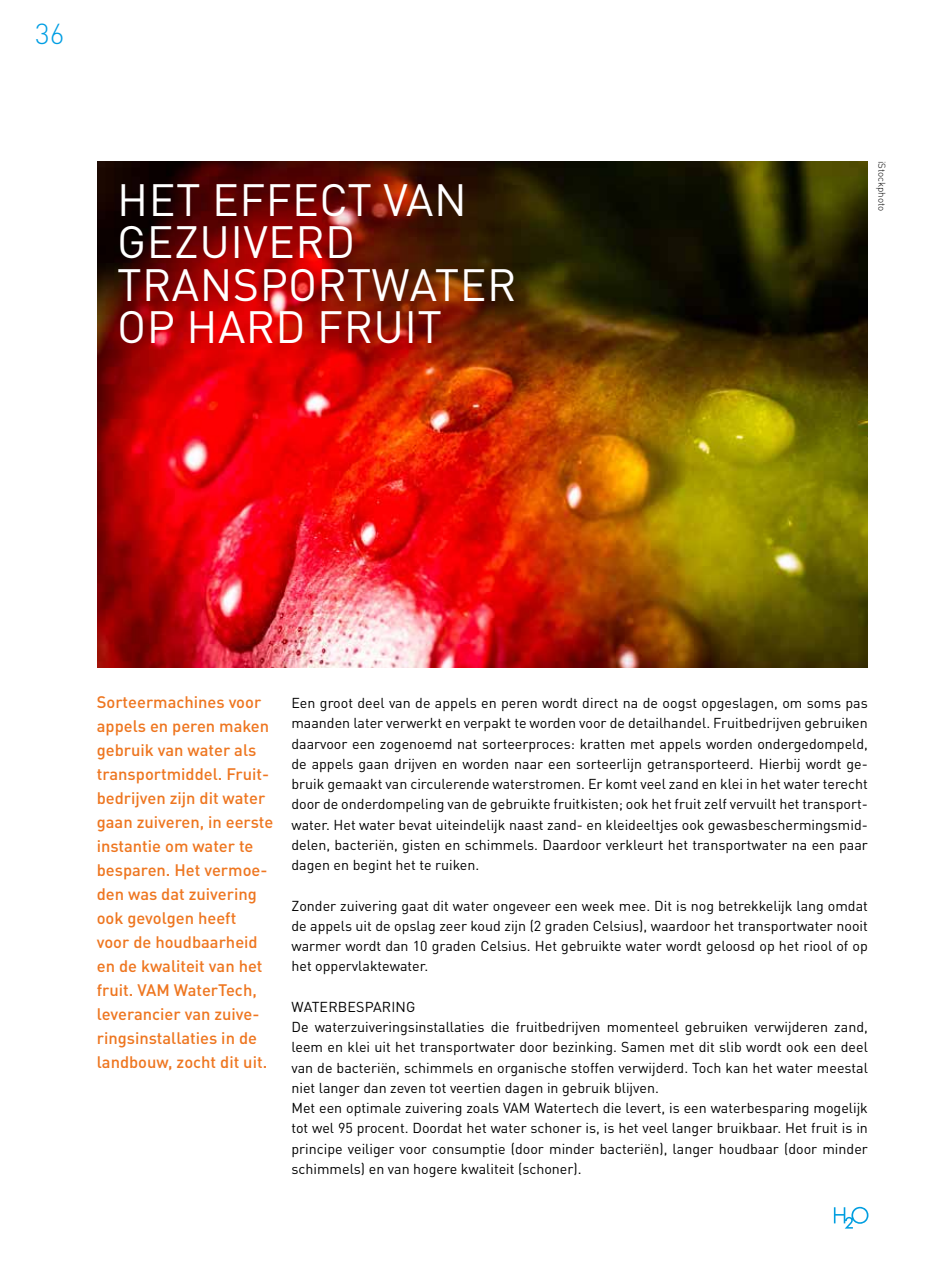
<style>
.page{position:relative;width:936px;height:1263px;background:#fff}
.page>*{position:absolute;margin:0;border:0;box-sizing:border-box;transform-origin:0 0}
.t1{font:44.7px/42.5px "DIN Pro";letter-spacing:.01em;color:#fff}
.t2{font:300 28.5px "DIN Pro";color:#009ee3}
.t3{font:500 16.5px/24px "DIN Pro";color:#ee7620}
.t4{font:14.25px/20.2px "DIN Pro";color:#000;text-align:justify}
.t5{font:300 9.75px "DIN Pro";color:#000}
</style>
<div class="page">
<svg style="left:833px;top:1207px;width:35px;height:21px"></svg>
<img style="left:98px;top:162px;width:769px;height:506px">
<h2 class="t2" style="left:35px;top:12px;width:31px">36</h2>
<h1 class="t1" style="left:117px;top:174px;width:401px">HET EFFECT VAN<br>GEZUIVERD<br>TRANSPORTWATER<br>OP HARD FRUIT</h1>
<p class="t5" style="left:889px;top:161px;width:52px;rotate:90deg">iStockphoto</p>
<p class="t3" style="left:97px;top:688px;width:178px">Sorteermachines voor appels en peren maken gebruik van water als transportmiddel. Fruit&shy;bedrijven zijn dit water gaan zuiveren, in eerste instantie om water te besparen. Het vermoe&shy;den was dat zuivering ook gevolgen heeft<br>voor de houdbaarheid en de kwaliteit van het fruit. VAM WaterTech, leverancier van zuive&shy;ringsinstallaties in de landbouw, zocht dit uit.</p>
<p class="t4" style="left:291px;top:691px;width:578px">Een groot deel van de appels en peren wordt direct na de oogst opgeslagen, om soms pas maanden later verwerkt en verpakt te worden voor de detailhandel. Fruitbedrijven gebruiken daarvoor een zogenoemd nat sorteerproces: kratten met appels worden ondergedompeld, de appels gaan drijven en worden naar een sorteerlijn getransporteerd. Hierbij wordt ge&shy;bruik gemaakt van circulerende waterstromen. Er komt veel zand en klei in het water terecht door de onderdompeling van de gebruikte fruitkisten; ook het fruit zelf vervuilt het transport&shy;water. Het water bevat uiteindelijk naast zand- en kleideeltjes ook gewasbeschermingsmid&shy;delen, bacteriën, gisten en schimmels. Daardoor verkleurt het transportwater na een paar dagen en begint het te ruiken.</p>
<p class="t4" style="left:291px;top:894px;width:578px">Zonder zuivering gaat dit water ongeveer een week mee. Dit is nog betrekkelijk lang omdat de appels uit de opslag zeer koud zijn (2 graden Celsius), waardoor het transportwater nooit warmer wordt dan 10 graden Celsius. Het gebruikte water wordt geloosd op het riool of op het oppervlaktewater.</p>
<p class="t4" style="left:291px;top:995px;width:578px;text-align:left">WATERBESPARING<br>De waterzuiveringsinstallaties die fruitbedrijven momenteel gebruiken verwijderen zand, leem en klei uit het transportwater door bezinking. Samen met dit slib wordt ook een deel van de bacteriën, schimmels en organische stoffen verwijderd. Toch kan het water meestal niet langer dan zeven tot veertien dagen in gebruik blijven.<br>Met een optimale zuivering zoals VAM Watertech die levert, is een waterbesparing mogelijk tot wel 95 procent. Doordat het water schoner is, is het veel langer bruikbaar. Het fruit is in principe veiliger voor consumptie (door minder bacteriën), langer houdbaar (door minder schimmels) en van hogere kwaliteit (schoner).</p>
</div>
